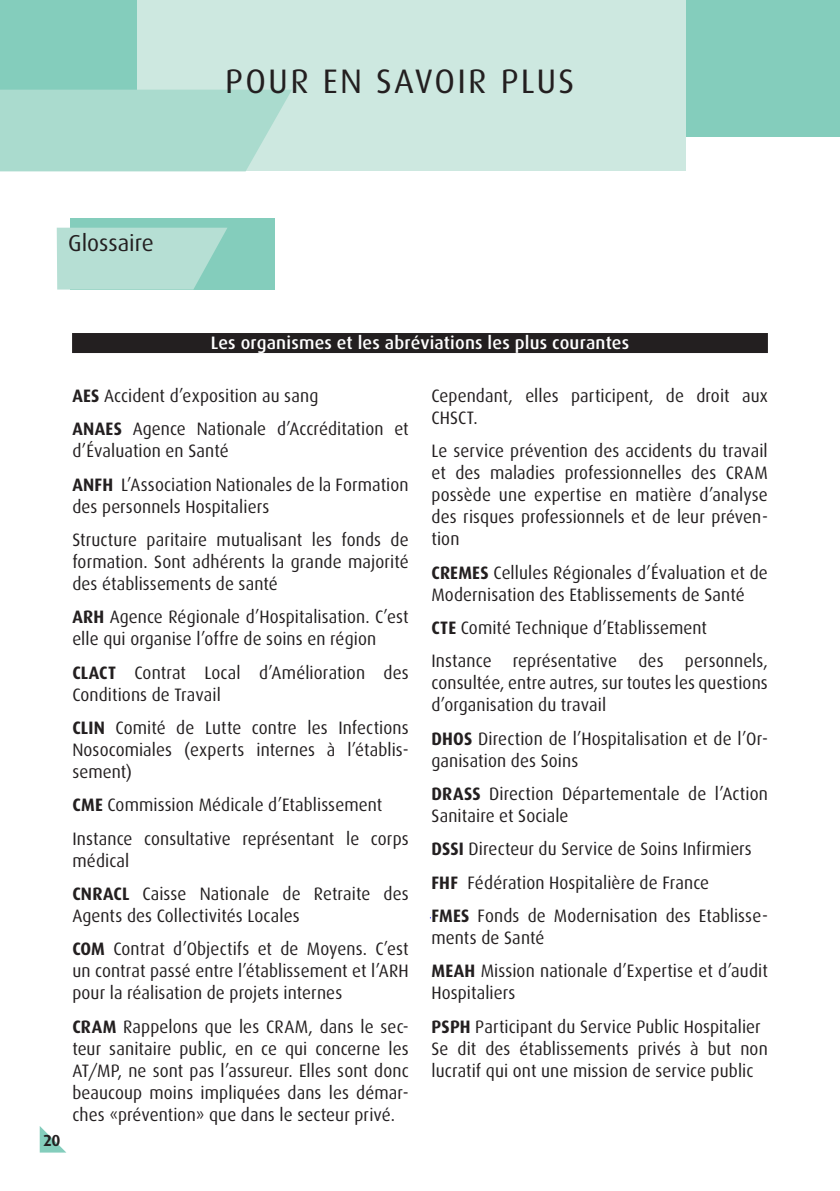
<style>
.page{position:relative;width:840px;height:1191px;background:#fff}
.page>*{position:absolute;margin:0;border:0;box-sizing:border-box;transform-origin:0 0}
.t1{font:34px "Dax";letter-spacing:.06em;color:#231f20}
.t2{font:23px "Dax";color:#231f20}
.t3{font:18px/22px "Dax";letter-spacing:.005em;color:#231f20;scale:.95 1}
.t4{font:500 18px "Dax";letter-spacing:.01em;color:#fff}
.t5{font:700 16px "Dax";color:#231f20}
.s1{font-weight:700}
</style>
<div class="page">
<div style="left:0;top:0;width:839px;height:137px;background:#84cdbc"></div>
<div style="left:137px;top:0;width:548px;height:171px;background:#cde8e0"></div>
<svg style="left:0;top:90px;width:292px;height:81px;background:#acdccf"></svg>
<div style="left:72px;top:333px;width:695px;height:20px;background:#231f20"></div>
<svg style="left:40px;top:1126px;width:26px;height:26px"></svg>
<div style="left:70px;top:218px;width:204px;height:71px;background:#84cdbc"></div>
<svg style="left:57px;top:228px;width:170px;height:61px;background:#b1ddd1"></svg>
<h1 class="t1" style="left:225px;top:62px;width:350px">POUR EN SAVOIR PLUS</h1>
<p class="t2" style="left:68px;top:230px;width:87px">Glossaire</p>
<p class="t4" style="left:211px;top:333px;width:419px">Les organismes et les abréviations les plus courantes</p>
<p class="t5" style="left:43px;top:1131px;width:19px">20</p>
<p class="t3" style="left:72px;top:379px;width:355px;line-height:33.4px"><span class="s1">AES</span> Accident d’exposition au sang<br><span class="s1">ANAES</span> Agence Nationale d’Accréditation et</p>
<p class="t3" style="left:72px;top:434px;width:355px;line-height:33.4px">d’Évaluation en Santé<br><span class="s1">ANFH</span> L’Association Nationales de la Formation</p>
<p class="t3" style="left:72px;top:490px;width:355px;line-height:33.4px">des personnels Hospitaliers<br>Structure paritaire mutualisant les fonds de</p>
<p class="t3" style="left:72px;top:551px;width:355px">formation. Sont adhérents la grande majorité des établissements de santé</p>
<p class="t3" style="left:72px;top:606px;width:355px"><span class="s1">ARH</span> Agence Régionale d’Hospitalisation. C’est elle qui organise l’offre de soins en région</p>
<p class="t3" style="left:72px;top:661px;width:355px"><span class="s1">CLACT</span> Contrat Local d’Amélioration des<br>Conditions de Travail</p>
<p class="t3" style="left:72px;top:717px;width:355px;text-align:justify"><span class="s1">CLIN</span> Comité de Lutte contre les Infections Nosocomiales (experts internes à l’établis&shy;sement)</p>
<p class="t3" style="left:72px;top:788px;width:355px;line-height:33.4px"><span class="s1">CME</span> Commission Médicale d’Etablissement<br>Instance consultative représentant le corps</p>
<p class="t3" style="left:72px;top:844px;width:355px;line-height:33.4px">médical<br><span class="s1">CNRACL</span> Caisse Nationale de Retraite des</p>
<p class="t3" style="left:72px;top:899px;width:355px;line-height:33.4px">Agents des Collectivités Locales<br><span class="s1">COM</span> Contrat d’Objectifs et de Moyens. C’est</p>
<p class="t3" style="left:72px;top:960px;width:355px">un contrat passé entre l’établissement et l’ARH pour la réalisation de projets internes</p>
<p class="t3" style="left:72px;top:1015px;width:355px;text-align:justify"><span class="s1">CRAM</span> Rappelons que les CRAM, dans le sec&shy;teur sanitaire public, en ce qui concerne les AT/MP, ne sont pas l’assureur. Elles sont donc beaucoup moins impliquées dans les démar&shy;ches «prévention» que dans le secteur privé.</p>
<p class="t3" style="left:431px;top:385px;width:355px">Cependant, elles participent, de droit aux<br>CHSCT.</p>
<p class="t3" style="left:431px;top:440px;width:355px;text-align:justify">Le service prévention des accidents du travail et des maladies professionnelles des CRAM possède une expertise en matière d’analyse des risques professionnels et de leur préven&shy;tion</p>
<p class="t3" style="left:431px;top:561px;width:355px"><span class="s1">CREMES</span> Cellules Régionales d’Évaluation et de<br>Modernisation des Etablissements de Santé</p>
<p class="t3" style="left:431px;top:611px;width:355px;line-height:33.4px"><span class="s1">CTE</span> Comité Technique d’Etablissement<br>Instance représentative des personnels,</p>
<p class="t3" style="left:431px;top:672px;width:355px">consultée, entre autres, sur toutes les questions d’organisation du travail</p>
<p class="t3" style="left:431px;top:727px;width:355px"><span class="s1">DHOS</span> Direction de l’Hospitalisation et de l’Or&shy;ganisation des Soins</p>
<p class="t3" style="left:431px;top:783px;width:355px"><span class="s1">DRASS</span> Direction Départementale de l’Action<br>Sanitaire et Sociale</p>
<p class="t3" style="left:431px;top:832px;width:355px;line-height:33.4px"><span class="s1">DSSI</span> Directeur du Service de Soins Infirmiers<br><span class="s1">FHF</span> Fédération Hospitalière de France<br><span class="s1">FMES</span> Fonds de Modernisation des Etablisse-</p>
<p class="t3" style="left:431px;top:921px;width:355px;line-height:33.4px">ments de Santé<br><span class="s1">MEAH</span> Mission nationale d’Expertise et d’audit</p>
<p class="t3" style="left:431px;top:976px;width:348px;line-height:33.4px">Hospitaliers<br><span class="s1">PSPH</span> Participant du Service Public Hospitalier</p>
<p class="t3" style="left:431px;top:1037px;width:355px">Se dit des établissements privés à but non lucratif qui ont une mission de service public</p>
</div>
